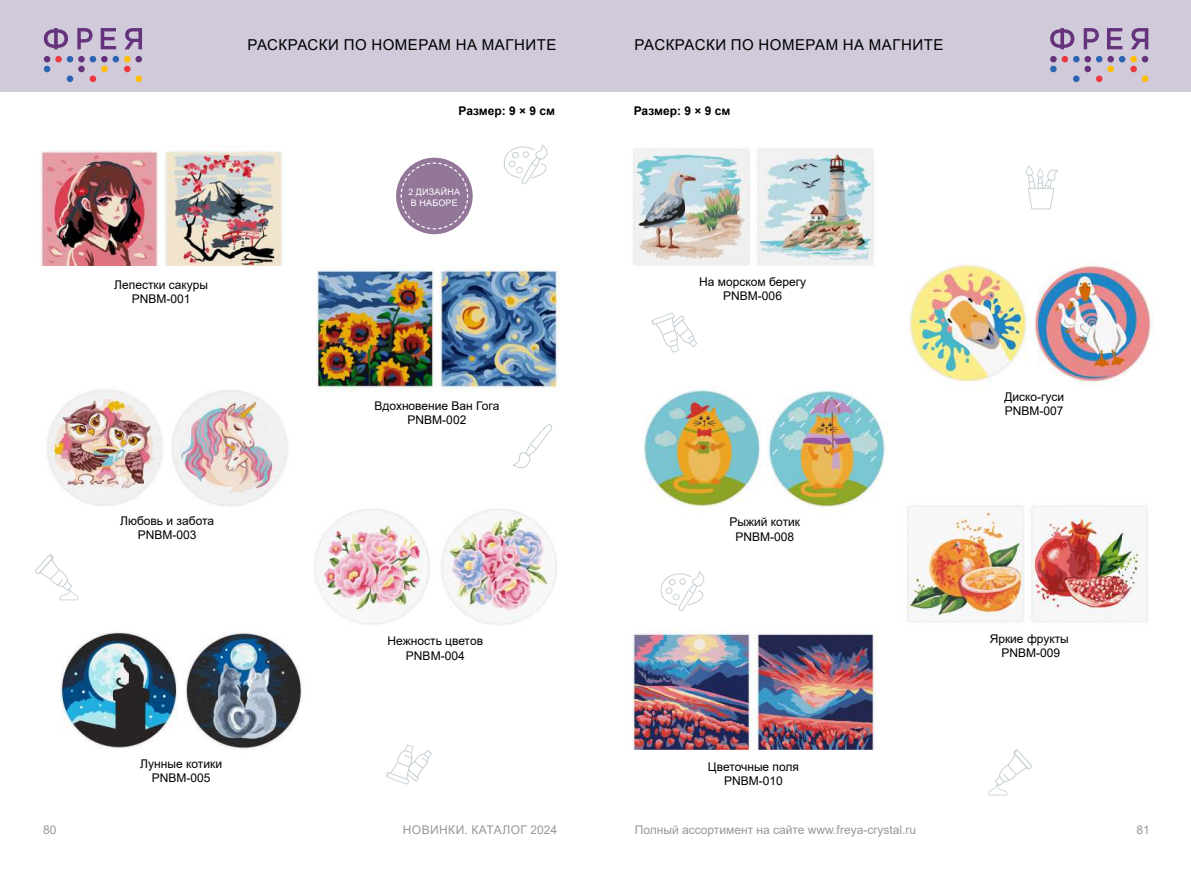
<style>
.page{position:relative;width:1191px;height:872px;background:#fff}
.page>*{position:absolute;margin:0;border:0;box-sizing:border-box;transform-origin:0 0}
.t1{font:15px "Arial";letter-spacing:.035em;color:#000}
.t2{font:12px/14.4px "Arial";color:#000;text-align:center}
.t3{font:12px "Arial";color:#989898}
.t4{font:700 12px "Arial";color:#000}
.t5{font:12px "Arial";letter-spacing:.035em;color:#989898}
.t6{font:9px/10.8px "Arial";letter-spacing:.025em;color:#fff}
</style>
<div class="page">
<img style="left:41px;top:146px;width:242px;height:120px">
<img style="left:317px;top:265px;width:243px;height:127px">
<img style="left:47px;top:389px;width:241px;height:118px">
<img style="left:314px;top:509px;width:243px;height:116px">
<img style="left:61px;top:632px;width:241px;height:117px">
<img style="left:633px;top:149px;width:244px;height:116px">
<img style="left:910px;top:264px;width:242px;height:124px">
<img style="left:644px;top:389px;width:242px;height:122px">
<img style="left:907px;top:506px;width:241px;height:116px">
<img style="left:633px;top:628px;width:244px;height:121px">
<div style="left:0;top:0;width:1191px;height:91px;background:#d0cada"></div>
<div style="left:396px;top:158px;width:77px;height:76px;background:#927798;border-radius:50%"></div>
<svg style="left:400px;top:162px;width:69px;height:68px"></svg>
<svg style="left:988px;top:749px;width:44px;height:47px"></svg>
<svg style="left:35px;top:554px;width:44px;height:47px"></svg>
<svg style="left:386px;top:744px;width:46px;height:41px"></svg>
<svg style="left:651px;top:312px;width:47px;height:41px"></svg>
<svg style="left:513px;top:424px;width:39px;height:45px"></svg>
<svg style="left:503px;top:145px;width:45px;height:40px"></svg>
<div style="left:522px;top:151px;width:7px;height:7px;border:1px solid #c7d0d5;border-radius:50%"></div>
<div style="left:512px;top:152px;width:7px;height:6px;border:1px solid #c7d0d5;border-radius:50%"></div>
<div style="left:508px;top:161px;width:7px;height:6px;border:1px solid #c7d0d5;border-radius:50%"></div>
<div style="left:516px;top:167px;width:7px;height:6px;border:1px solid #ced7db;border-radius:50%"></div>
<svg style="left:660px;top:572px;width:45px;height:40px"></svg>
<svg style="left:1026px;top:165px;width:32px;height:45px"></svg>
<div style="left:1061px;top:56px;width:7px;height:6px;background:#ee3840;border-radius:50%"></div>
<svg style="left:1073px;top:55px;width:6px;height:7px"></svg>
<div style="left:1084px;top:56px;width:7px;height:6px;background:#65337c;border-radius:50%"></div>
<svg style="left:1096px;top:55px;width:6px;height:7px"></svg>
<div style="left:1107px;top:56px;width:7px;height:6px;background:#65337c;border-radius:50%"></div>
<div style="left:1118px;top:56px;width:7px;height:6px;background:#2b65b2;border-radius:50%"></div>
<div style="left:1141px;top:56px;width:7px;height:6px;background:#65337c;border-radius:50%"></div>
<svg style="left:1050px;top:55px;width:6px;height:17px"></svg>
<div style="left:1084px;top:66px;width:7px;height:6px;background:#65337c;border-radius:50%"></div>
<div style="left:1107px;top:66px;width:7px;height:6px;background:#ffbd00;border-radius:50%"></div>
<svg style="left:1130px;top:56px;width:6px;height:16px"></svg>
<svg style="left:1073px;top:76px;width:6px;height:6px"></svg>
<svg style="left:1096px;top:76px;width:6px;height:6px"></svg>
<div style="left:1141px;top:76px;width:7px;height:6px;background:#ffbd00;border-radius:50%"></div>
<svg style="left:1050px;top:28px;width:24px;height:21px"></svg>
<svg style="left:1083px;top:28px;width:15px;height:21px"></svg>
<svg style="left:1107px;top:28px;width:15px;height:21px"></svg>
<svg style="left:1131px;top:28px;width:17px;height:21px"></svg>
<div style="left:55px;top:56px;width:7px;height:6px;background:#ee3840;border-radius:50%"></div>
<svg style="left:66px;top:56px;width:7px;height:6px"></svg>
<div style="left:78px;top:56px;width:7px;height:6px;background:#65337c;border-radius:50%"></div>
<svg style="left:89px;top:55px;width:7px;height:7px"></svg>
<div style="left:101px;top:56px;width:7px;height:6px;background:#65337c;border-radius:50%"></div>
<svg style="left:112px;top:55px;width:7px;height:7px"></svg>
<div style="left:124px;top:56px;width:7px;height:6px;background:#ffbd00;border-radius:50%"></div>
<div style="left:135px;top:56px;width:7px;height:6px;background:#65337c;border-radius:50%"></div>
<svg style="left:43px;top:56px;width:7px;height:16px"></svg>
<div style="left:78px;top:66px;width:7px;height:6px;background:#65337c;border-radius:50%"></div>
<div style="left:101px;top:66px;width:7px;height:6px;background:#ffbd00;border-radius:50%"></div>
<div style="left:124px;top:66px;width:7px;height:6px;background:#ee3840;border-radius:50%"></div>
<svg style="left:67px;top:76px;width:6px;height:6px"></svg>
<svg style="left:90px;top:76px;width:6px;height:6px"></svg>
<div style="left:135px;top:76px;width:7px;height:6px;background:#ffbd00;border-radius:50%"></div>
<svg style="left:43px;top:28px;width:25px;height:21px"></svg>
<svg style="left:77px;top:28px;width:16px;height:21px"></svg>
<svg style="left:100px;top:28px;width:16px;height:21px"></svg>
<svg style="left:124px;top:28px;width:18px;height:21px"></svg>
<p class="t1" style="left:247px;top:35px;width:310px">РАСКРАСКИ ПО НОМЕРАМ НА МАГНИТЕ</p>
<p class="t1" style="left:634px;top:35px;width:310px">РАСКРАСКИ ПО НОМЕРАМ НА МАГНИТЕ</p>
<p class="t4" style="left:458px;top:102px;width:98px">Размер: 9 × 9 см</p>
<p class="t4" style="left:634px;top:102px;width:98px">Размер: 9 × 9 см</p>
<p class="t6" style="left:408px;top:186px;width:53px">2 ДИЗАЙНА<br>В НАБОРЕ</p>
<p class="t2" style="left:114px;top:277px;width:95px">Лепестки сакуры<br>PNBM-001</p>
<p class="t2" style="left:699px;top:274px;width:109px">На морском берегу<br>PNBM-006</p>
<p class="t2" style="left:374px;top:398px;width:126px">Вдохновение Ван Гога<br>PNBM-002</p>
<p class="t2" style="left:1004px;top:389px;width:61px;text-align:left">Диско-гуси<br>PNBM-007</p>
<p class="t2" style="left:120px;top:513px;width:95px">Любовь и забота<br>PNBM-003</p>
<p class="t2" style="left:729px;top:515px;width:72px">Рыжий котик<br>PNBM-008</p>
<p class="t2" style="left:387px;top:634px;width:97px">Нежность цветов<br>PNBM-004</p>
<p class="t2" style="left:989px;top:631px;width:81px">Яркие фрукты<br>PNBM-009</p>
<p class="t2" style="left:140px;top:756px;width:83px">Лунные котики<br>PNBM-005</p>
<p class="t2" style="left:708px;top:759px;width:93px">Цветочные поля<br>PNBM-010</p>
<p class="t3" style="left:43px;top:821px;width:15px">80</p>
<p class="t5" style="left:403px;top:821px;width:156px">НОВИНКИ. КАТАЛОГ 2024</p>
<p class="t3" style="left:634px;top:821px;width:283px">Полный ассортимент на сайте www.freya-crystal.ru</p>
<p class="t3" style="left:1136px;top:821px;width:15px">81</p>
</div>
